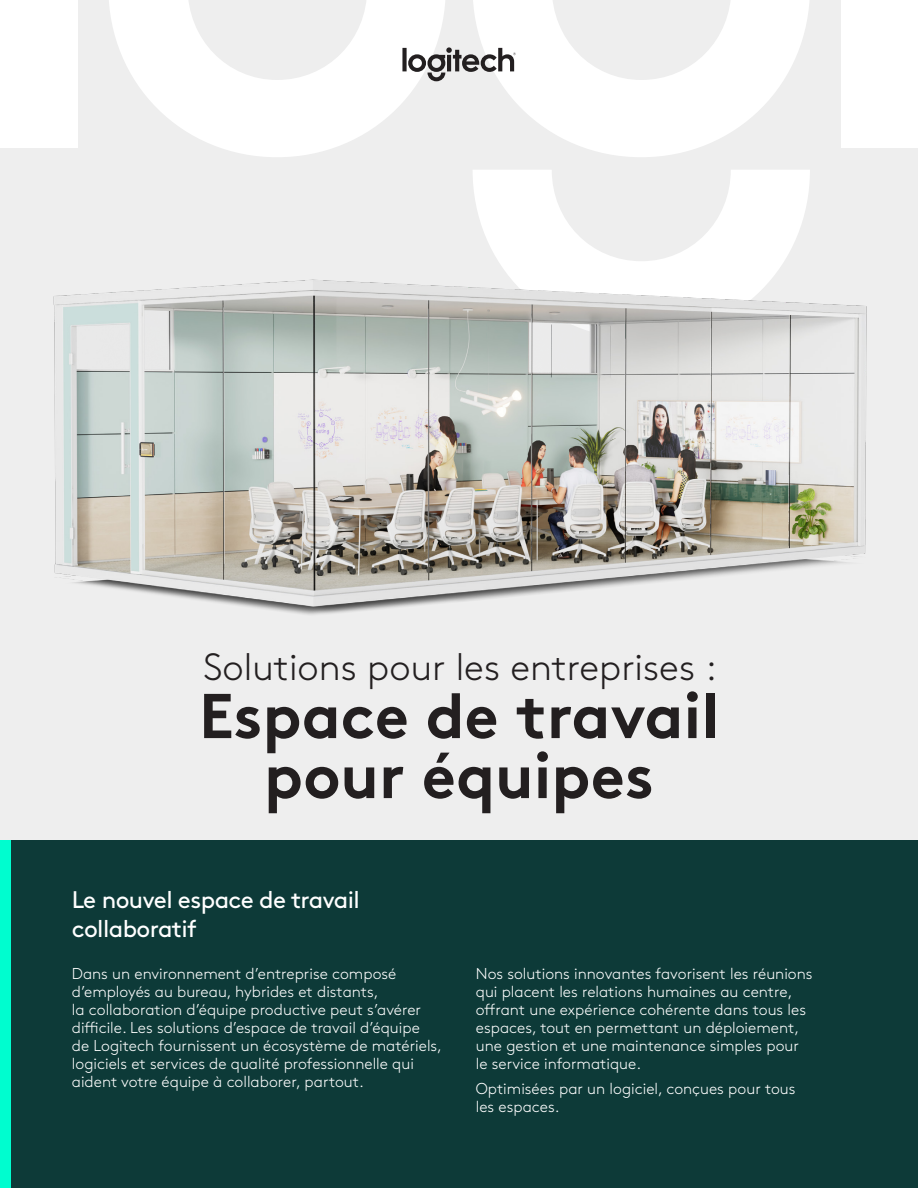
<style>
.page{position:relative;width:918px;height:1188px;background:#fff}
.page>*{position:absolute;margin:0;border:0;box-sizing:border-box;transform-origin:0 0}
.t1{font:700 63.15px/60px "Brown Pro";color:#231f20;text-align:center}
.t2{font:300 37.95px "Brown Pro";color:#231f20}
.t3{font:24px/28.8px "Brown Pro";letter-spacing:-.025em;color:#fff}
.t4{font:300 15.75px/18px "Brown Pro";color:#fff}
</style>
<div class="page">
<div style="left:0;top:0;width:918px;height:840px;background:#eee"></div>
<svg style="left:109px;top:0;width:336px;height:157px;fill:#fff"></svg>
<div style="left:0;top:0;width:78px;height:148px;background:#fff"></div>
<svg style="left:473px;top:170px;width:337px;height:14px"></svg>
<svg style="left:473px;top:0;width:336px;height:157px;fill:#fff"></svg>
<div style="left:841px;top:0;width:77px;height:148px;background:#fff"></div>
<svg style="left:402px;top:47px;width:114px;height:34px"></svg>
<div style="left:0;top:840px;width:918px;height:348px;background:#0d3a38"></div>
<div style="left:0;top:840px;width:11px;height:348px;background:#00fdcf"></div>
<img style="left:53px;top:184px;width:814px;height:431px">
<p class="t2" style="left:203px;top:639px;width:515px">Solutions pour les entreprises :</p>
<p class="t1" style="left:199px;top:679px;width:521px">Espace de travail pour équipes</p>
<p class="t3" style="left:72px;top:883px;width:289px">Le nouvel espace de travail collaboratif</p>
<p class="t4" style="left:72px;top:964px;width:372px">Dans un environnement d’entreprise composé d’employés au bureau, hybrides et distants,<br>la collaboration d’équipe productive peut s’avérer difficile. Les solutions d’espace de travail d’équipe<br>de Logitech fournissent un écosystème de matériels, logiciels et services de qualité professionnelle qui aident votre équipe à collaborer, partout.</p>
<p class="t4" style="left:476px;top:964px;width:338px">Nos solutions innovantes favorisent les réunions qui placent les relations humaines au centre, offrant une expérience cohérente dans tous les espaces, tout en permettant un déploiement, une gestion et une maintenance simples pour le service informatique.</p>
<p class="t4" style="left:476px;top:1078px;width:321px">Optimisées par un logiciel, conçues pour tous les espaces.</p>
</div>
